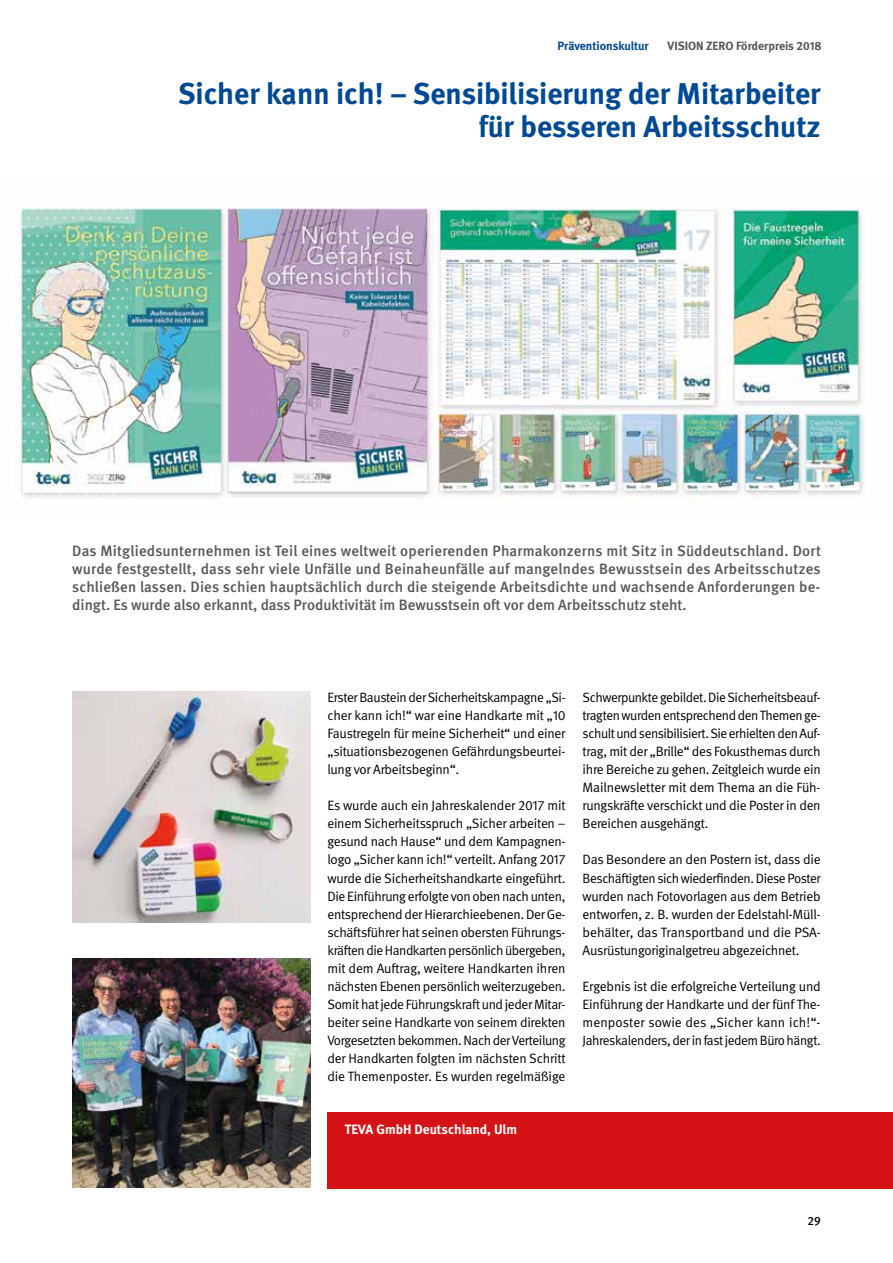
<style>
.page{position:relative;width:893px;height:1263px;background:#fff}
.page>*{position:absolute;margin:0;border:0;box-sizing:border-box;transform-origin:0 0}
.t1{font:700 30px/33px "DGUV Meta";color:#004994;text-align:right}
.t2{font:500 15px/18px "DGUV Meta";color:#575756;text-align:justify}
.t3{font:13.5px/18px "DGUV Meta";letter-spacing:-.02em;color:#000;text-align:justify}
.t4{font:700 13.5px "DGUV Meta";color:#fff}
.t5{font:700 12px "DGUV Meta";color:#575756}
.t6{font:700 12px "DGUV Meta";letter-spacing:-.005em;color:#004994}
.t7{font:500 12px "DGUV Meta";color:#000}
</style>
<div class="page">
<img style="left:16px;top:208px;width:848px;height:290px">
<img style="left:72px;top:958px;width:238px;height:229px">
<img style="left:72px;top:692px;width:238px;height:230px">
<svg style="left:99px;top:234px;width:30px;height:3px"></svg>
<svg style="left:99px;top:252px;width:30px;height:3px"></svg>
<svg style="left:99px;top:270px;width:30px;height:3px"></svg>
<svg style="left:99px;top:288px;width:30px;height:3px"></svg>
<svg style="left:99px;top:306px;width:30px;height:3px"></svg>
<svg style="left:99px;top:324px;width:30px;height:3px"></svg>
<svg style="left:99px;top:377px;width:30px;height:3px"></svg>
<svg style="left:99px;top:395px;width:30px;height:3px"></svg>
<svg style="left:99px;top:413px;width:30px;height:3px"></svg>
<svg style="left:99px;top:431px;width:30px;height:3px"></svg>
<svg style="left:99px;top:449px;width:30px;height:3px"></svg>
<svg style="left:99px;top:467px;width:30px;height:3px"></svg>
<svg style="left:16px;top:208px;width:5px;height:20px"></svg>
<svg style="left:23px;top:208px;width:56px;height:20px"></svg>
<svg style="left:81px;top:208px;width:21px;height:20px"></svg>
<svg style="left:103px;top:208px;width:28px;height:20px"></svg>
<svg style="left:23px;top:243px;width:30px;height:3px"></svg>
<svg style="left:58px;top:243px;width:12px;height:3px"></svg>
<svg style="left:23px;top:261px;width:30px;height:3px"></svg>
<svg style="left:58px;top:261px;width:12px;height:3px"></svg>
<svg style="left:23px;top:279px;width:30px;height:3px"></svg>
<svg style="left:58px;top:279px;width:12px;height:3px"></svg>
<svg style="left:23px;top:297px;width:30px;height:3px"></svg>
<svg style="left:58px;top:297px;width:12px;height:3px"></svg>
<svg style="left:23px;top:315px;width:30px;height:3px"></svg>
<svg style="left:58px;top:315px;width:12px;height:3px"></svg>
<svg style="left:16px;top:333px;width:5px;height:38px"></svg>
<svg style="left:23px;top:333px;width:56px;height:38px"></svg>
<svg style="left:81px;top:333px;width:21px;height:38px"></svg>
<svg style="left:103px;top:333px;width:28px;height:38px"></svg>
<svg style="left:23px;top:386px;width:30px;height:3px"></svg>
<svg style="left:58px;top:386px;width:12px;height:3px"></svg>
<svg style="left:23px;top:404px;width:30px;height:3px"></svg>
<svg style="left:58px;top:404px;width:12px;height:3px"></svg>
<svg style="left:23px;top:422px;width:30px;height:3px"></svg>
<svg style="left:58px;top:422px;width:12px;height:3px"></svg>
<svg style="left:23px;top:440px;width:30px;height:3px"></svg>
<svg style="left:58px;top:440px;width:12px;height:3px"></svg>
<svg style="left:23px;top:458px;width:30px;height:3px"></svg>
<svg style="left:58px;top:458px;width:12px;height:3px"></svg>
<svg style="left:16px;top:476px;width:5px;height:22px"></svg>
<svg style="left:23px;top:476px;width:56px;height:22px"></svg>
<svg style="left:81px;top:476px;width:21px;height:22px"></svg>
<svg style="left:103px;top:476px;width:28px;height:22px"></svg>
<div style="left:327px;top:1112px;width:566px;height:76px;background:#d51317"></div>
<p class="t6" style="left:557px;top:39px;width:93px">Präventionskultur</p>
<p class="t5" style="left:668px;top:39px;width:156px">VISION ZERO Förderpreis 2018</p>
<h1 class="t1" style="left:178px;top:78px;width:644px">Sicher kann ich! – Sensibilisierung der Mitarbeiter für besseren Arbeitsschutz</h1>
<p class="t2" style="left:72px;top:542px;width:750px">Das Mitgliedsunternehmen ist Teil eines weltweit operierenden Pharmakonzerns mit Sitz in Süddeutschland. Dort wurde festgestellt, dass sehr viele Unfälle und Beinaheunfälle auf mangelndes Bewusstsein des Arbeitsschutzes schließen lassen. Dies schien hauptsächlich durch die steigende Arbeitsdichte und wachsende Anforderungen be&shy;dingt. Es wurde also erkannt, dass Produktivität im Bewusstsein oft vor dem Arbeitsschutz steht.</p>
<p class="t3" style="left:327px;top:688px;width:240px">Erster Baustein der Sicherheitskampagne „Si&shy;cher kann ich!“ war eine Handkarte mit „10<br>Faustregeln für meine Sicherheit“ und einer „situationsbezogenen Gefährdungsbeurtei&shy;lung vor Arbeitsbeginn“.</p>
<p class="t3" style="left:327px;top:797px;width:240px">Es wurde auch ein Jahreskalender 2017 mit einem Sicherheitsspruch „Sicher arbeiten – gesund nach Hause“ und dem Kampagnen&shy;logo „Sicher kann ich!“ verteilt. Anfang 2017 wurde die Sicherheitshandkarte eingeführt.<br>Die Einführung erfolgte von oben nach unten, entsprechend der Hierarchieebenen. Der Ge&shy;schäftsführer hat seinen obersten Führungs&shy;kräften die Handkarten persönlich übergeben, mit dem Auftrag, weitere Handkarten ihren nächsten Ebenen persönlich weiterzugeben.<br>Somit hat jede Führungskraft und jeder Mitar&shy;beiter seine Handkarte von seinem direkten Vorgesetzten bekommen. Nach der Verteilung der Handkarten folgten im nächsten Schritt die Themenposter. Es wurden regelmäßige</p>
<p class="t4" style="left:345px;top:1121px;width:174px">TEVA GmbH Deutschland, Ulm</p>
<p class="t3" style="left:583px;top:688px;width:240px">Schwerpunkte gebildet. Die Sicherheitsbeauf&shy;tragten wurden entsprechend den Themen ge&shy;schult und sensibilisiert. Sie erhielten den Auf&shy;trag, mit der „Brille“ des Fokusthemas durch ihre Bereiche zu gehen. Zeitgleich wurde ein Mailnewsletter mit dem Thema an die Füh&shy;rungskräfte verschickt und die Poster in den Bereichen ausgehängt.</p>
<p class="t3" style="left:583px;top:851px;width:240px">Das Besondere an den Postern ist, dass die Beschäftigten sich wiederfinden. Diese Poster wurden nach Fotovorlagen aus dem Betrieb entworfen, z. B. wurden der Edelstahl-Müll&shy;behälter, das Transportband und die PSA-Ausrüstungoriginalgetreu abgezeichnet.</p>
<p class="t3" style="left:583px;top:978px;width:240px">Ergebnis ist die erfolgreiche Verteilung und Einführung der Handkarte und der fünf The&shy;menposter sowie des „Sicher kann ich!“- Jahreskalenders, der in fast jedem Büro hängt.</p>
<p class="t7" style="left:807px;top:1213px;width:15px">29</p>
</div>
